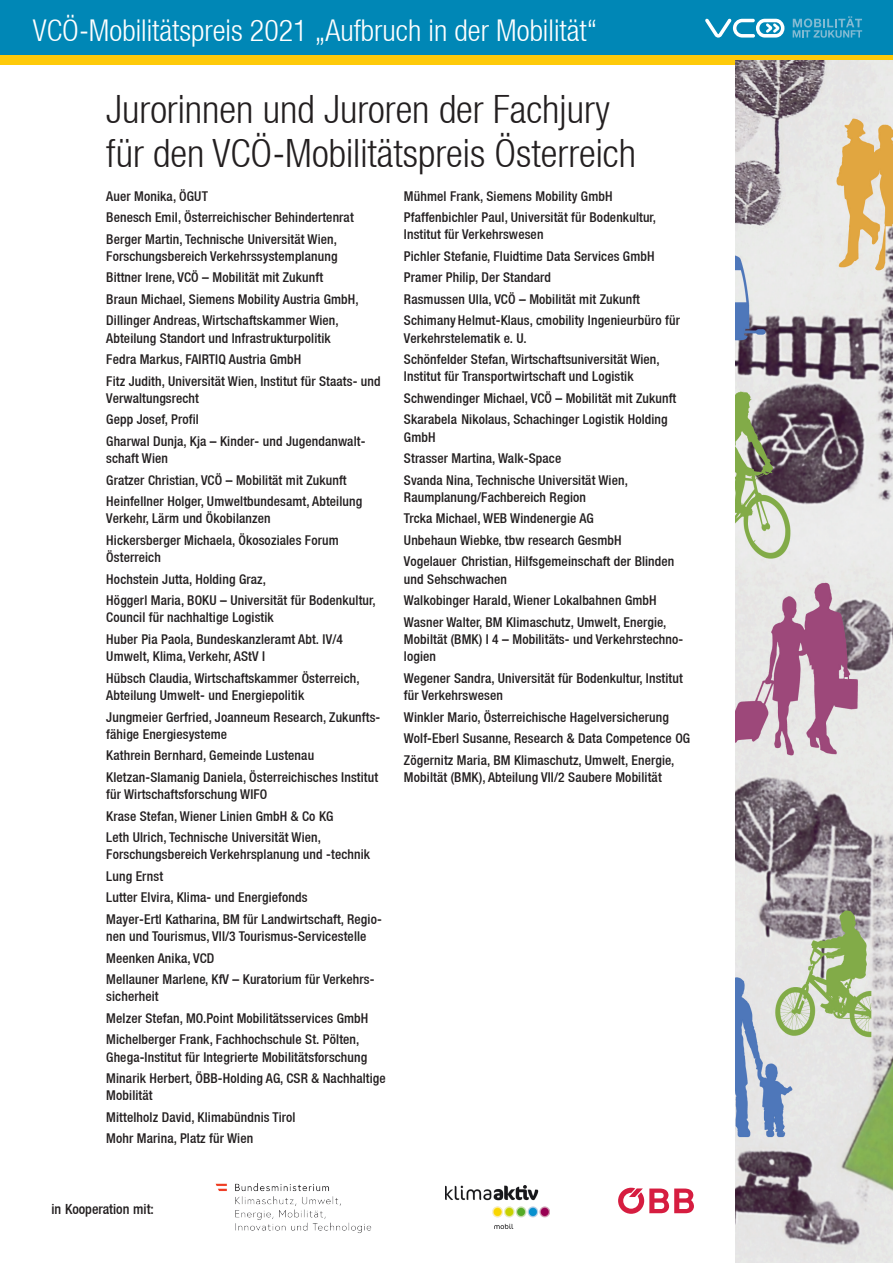
<style>
.page{position:relative;width:893px;height:1263px;background:#fff}
.page>*{position:absolute;margin:0;border:0;box-sizing:border-box;transform-origin:0 0}
.t1{font:300 condensed 39px/43.2px "Helvetica Neue LT";color:#231f20}
.t2{font:300 condensed 36px "Helvetica Neue LT";color:#fff}
.t3{font:300 condensed 30px "Helvetica Neue LT";color:#fff}
.t4{font:500 condensed 13.95px "Helvetica Neue LT";color:#231f20}
.Mappe_Lauf_3{font:500 condensed 13.5px/17.2px "Helvetica Neue LT";letter-spacing:.01em;color:#231f20}
</style>
<div class="page">
<div style="left:0;top:0;width:893px;height:55px;background:#0087b6"></div>
<svg style="left:705px;top:18px;width:79px;height:20px"></svg>
<svg style="left:793px;top:16px;width:69px;height:22px"></svg>
<div style="left:0;top:55px;width:893px;height:10px;background:#feca0a"></div>
<img style="left:736px;top:60px;width:157px;height:1203px">
<svg style="left:618px;top:1188px;width:76px;height:26px"></svg>
<img style="left:215px;top:1183px;width:157px;height:50px">
<img style="left:446px;top:1185px;width:103px;height:43px">
<p class="t3" style="left:33px;top:13px;width:566px">VCÖ-Mobilitätspreis 2021 „Aufbruch in der Mobilität“</p>
<p class="t2" style="left:255px;top:18px;width:331px">VCÖ-Mobilitätspreis 2015</p>
<p class="t1" style="left:106px;top:88px;width:531px">Jurorinnen und Juroren der Fachjury für den VCÖ-Mobilitätspreis Österreich</p>
<p class="Mappe_Lauf_3" style="left:106px;top:187px;width:103px">Auer Monika, ÖGUT</p>
<p class="Mappe_Lauf_3" style="left:106px;top:209px;width:249px">Benesch Emil, Österreichischer Behindertenrat</p>
<p class="Mappe_Lauf_3" style="left:106px;top:230px;width:233px">Berger Martin, Technische Universität Wien,<br>Forschungsbereich Verkehrssystemplanung</p>
<p class="Mappe_Lauf_3" style="left:106px;top:269px;width:218px">Bittner Irene, VCÖ – Mobilität mit Zukunft</p>
<p class="Mappe_Lauf_3" style="left:106px;top:290px;width:254px">Braun Michael, Siemens Mobility Austria GmbH,</p>
<p class="Mappe_Lauf_3" style="left:106px;top:312px;width:234px">Dillinger Andreas, Wirtschaftskammer Wien,<br>Abteilung Standort und Infrastrukturpolitik</p>
<p class="Mappe_Lauf_3" style="left:106px;top:351px;width:197px">Fedra Markus, FAIRTIQ Austria GmbH</p>
<p class="Mappe_Lauf_3" style="left:106px;top:372px;width:276px">Fitz Judith, Universität Wien, Institut für Staats- und<br>Verwaltungsrecht</p>
<p class="Mappe_Lauf_3" style="left:106px;top:411px;width:94px">Gepp Josef, Profil</p>
<p class="Mappe_Lauf_3" style="left:106px;top:432px;width:261px">Gharwal Dunja, Kja – Kinder- und Jugendanwalt&shy;schaft Wien</p>
<p class="Mappe_Lauf_3" style="left:106px;top:471px;width:242px">Gratzer Christian, VCÖ – Mobilität mit Zukunft</p>
<p class="Mappe_Lauf_3" style="left:106px;top:493px;width:257px">Heinfellner Holger, Umweltbundesamt, Abteilung<br>Verkehr, Lärm und Ökobilanzen</p>
<p class="Mappe_Lauf_3" style="left:106px;top:531px;width:234px">Hickersberger Michaela, Ökosoziales Forum<br>Österreich</p>
<p class="Mappe_Lauf_3" style="left:106px;top:570px;width:161px">Hochstein Jutta, Holding Graz,</p>
<p class="Mappe_Lauf_3" style="left:106px;top:592px;width:271px">Höggerl Maria, BOKU – Universität für Bodenkultur,<br>Council für nachhaltige Logistik</p>
<p class="Mappe_Lauf_3" style="left:106px;top:630px;width:238px">Huber Pia Paola, Bundeskanzleramt Abt. IV/4<br>Umwelt, Klima, Verkehr, AStV I</p>
<p class="Mappe_Lauf_3" style="left:106px;top:669px;width:255px">Hübsch Claudia, Wirtschaftskammer Österreich,<br>Abteilung Umwelt- und Energiepolitik</p>
<p class="Mappe_Lauf_3" style="left:106px;top:708px;width:276px">Jungmeier Gerfried, Joanneum Research, Zukunfts&shy;fähige Energiesysteme</p>
<p class="Mappe_Lauf_3" style="left:106px;top:747px;width:209px">Kathrein Bernhard, Gemeinde Lustenau</p>
<p class="Mappe_Lauf_3" style="left:106px;top:768px;width:273px">Kletzan-Slamanig Daniela, Österreichisches Institut für Wirtschaftsforschung WIFO</p>
<p class="Mappe_Lauf_3" style="left:106px;top:807px;width:229px">Krase Stefan, Wiener Linien GmbH &amp; Co KG</p>
<p class="Mappe_Lauf_3" style="left:106px;top:828px;width:265px">Leth Ulrich, Technische Universität Wien,<br>Forschungsbereich Verkehrsplanung und -technik</p>
<p class="Mappe_Lauf_3" style="left:106px;top:867px;width:58px">Lung Ernst</p>
<p class="Mappe_Lauf_3" style="left:106px;top:889px;width:203px">Lutter Elvira, Klima- und Energiefonds</p>
<p class="Mappe_Lauf_3" style="left:106px;top:910px;width:277px">Mayer-Ertl Katharina, BM für Landwirtschaft, Regio&shy;nen und Tourismus, VII/3 Tourismus-Servicestelle</p>
<p class="Mappe_Lauf_3" style="left:106px;top:949px;width:110px">Meenken Anika, VCD</p>
<p class="Mappe_Lauf_3" style="left:106px;top:970px;width:270px">Mellauner Marlene, KfV – Kuratorium für Verkehrs&shy;sicherheit</p>
<p class="Mappe_Lauf_3" style="left:106px;top:1009px;width:264px">Melzer Stefan, MO.Point Mobilitätsservices GmbH</p>
<p class="Mappe_Lauf_3" style="left:106px;top:1031px;width:263px">Michelberger Frank, Fachhochschule St. Pölten,<br>Ghega-Institut für Integrierte Mobilitätsforschung</p>
<p class="Mappe_Lauf_3" style="left:106px;top:1069px;width:281px">Minarik Herbert, ÖBB-Holding AG, CSR &amp; Nachhaltige<br>Mobilität</p>
<p class="Mappe_Lauf_3" style="left:106px;top:1108px;width:191px">Mittelholz David, Klimabündnis Tirol</p>
<p class="Mappe_Lauf_3" style="left:106px;top:1130px;width:148px">Mohr Marina, Platz für Wien</p>
<p class="Mappe_Lauf_3" style="left:404px;top:187px;width:210px">Mühmel Frank, Siemens Mobility GmbH</p>
<p class="Mappe_Lauf_3" style="left:404px;top:209px;width:254px">Pfaffenbichler Paul, Universität für Bodenkultur,<br>Institut für Verkehrswesen</p>
<p class="Mappe_Lauf_3" style="left:404px;top:247px;width:252px">Pichler Stefanie, Fluidtime Data Services GmbH</p>
<p class="Mappe_Lauf_3" style="left:404px;top:269px;width:149px">Pramer Philip, Der Standard</p>
<p class="Mappe_Lauf_3" style="left:404px;top:290px;width:238px">Rasmussen Ulla, VCÖ – Mobilität mit Zukunft</p>
<p class="Mappe_Lauf_3" style="left:404px;top:312px;width:278px">Schimany Helmut-Klaus, cmobility Ingenieurbüro für<br>Verkehrstelematik e. U.</p>
<p class="Mappe_Lauf_3" style="left:404px;top:351px;width:257px">Schönfelder Stefan, Wirtschaftsuniversität Wien,<br>Institut für Transportwirtschaft und Logistik</p>
<p class="Mappe_Lauf_3" style="left:404px;top:389px;width:274px">Schwendinger Michael, VCÖ – Mobilität mit Zukunft</p>
<p class="Mappe_Lauf_3" style="left:404px;top:411px;width:265px">Skarabela Nikolaus, Schachinger Logistik Holding<br>GmbH</p>
<p class="Mappe_Lauf_3" style="left:404px;top:450px;width:159px">Strasser Martina, Walk-Space</p>
<p class="Mappe_Lauf_3" style="left:404px;top:471px;width:225px">Svanda Nina, Technische Universität Wien,<br>Raumplanung/Fachbereich Region</p>
<p class="Mappe_Lauf_3" style="left:404px;top:510px;width:191px">Trcka Michael, WEB Windenergie AG</p>
<p class="Mappe_Lauf_3" style="left:404px;top:531px;width:219px">Unbehaun Wiebke, tbw research GesmbH</p>
<p class="Mappe_Lauf_3" style="left:404px;top:553px;width:272px">Vogelauer Christian, Hilfsgemeinschaft der Blinden und Sehschwachen</p>
<p class="Mappe_Lauf_3" style="left:404px;top:592px;width:254px">Walkobinger Harald, Wiener Lokalbahnen GmbH</p>
<p class="Mappe_Lauf_3" style="left:404px;top:613px;width:281px">Wasner Walter, BM Klimaschutz, Umwelt, Energie,<br>Mobiltät (BMK) I 4 – Mobilitäts- und Verkehrstechno&shy;logien</p>
<p class="Mappe_Lauf_3" style="left:404px;top:669px;width:280px">Wegener Sandra, Universität für Bodenkultur, Institut für Verkehrswesen</p>
<p class="Mappe_Lauf_3" style="left:404px;top:708px;width:266px">Winkler Mario, Österreichische Hagelversicherung</p>
<p class="Mappe_Lauf_3" style="left:404px;top:729px;width:288px">Wolf-Eberl Susanne, Research &amp; Data Competence OG</p>
<p class="Mappe_Lauf_3" style="left:404px;top:751px;width:272px">Zögernitz Maria, BM Klimaschutz, Umwelt, Energie,<br>Mobiltät (BMK), Abteilung VII/2 Saubere Mobilität</p>
<p class="t4" style="left:52px;top:1201px;width:104px">in Kooperation mit:</p>
</div>
